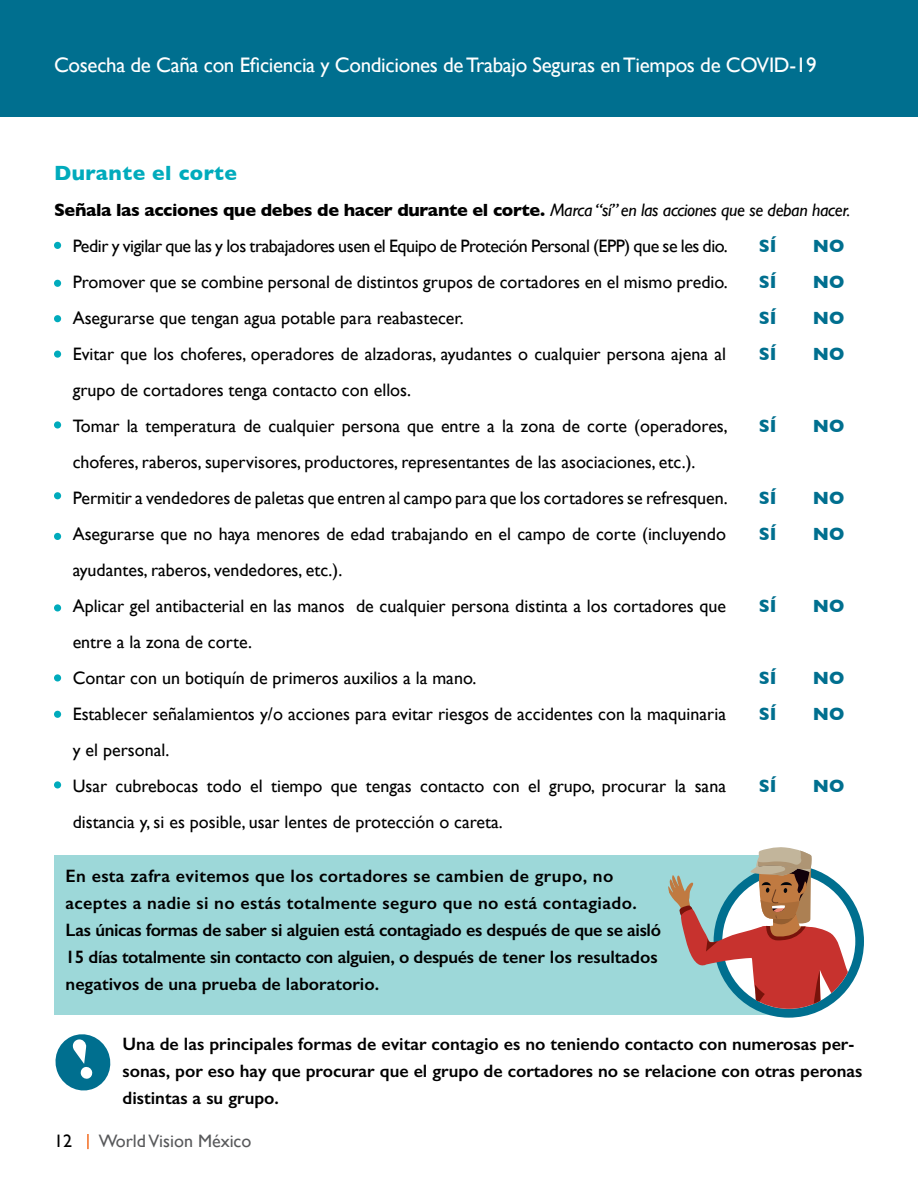
<style>
.page{position:relative;width:918px;height:1188px;background:#fff}
.page>*{position:absolute;margin:0;border:0;box-sizing:border-box;transform-origin:0 0}
.t1{font:21px "Gill Sans";letter-spacing:-.015em;color:#fff}
.t2{font:700 21px "Gill Sans";letter-spacing:.02em;color:#00abbc}
.t3{font:18px/36px "Gill Sans";color:#000}
.t4{font:600 18px/27px "Gill Sans";color:#000}
.t5{font:700 18px "Gill Sans";color:#006f8f}
.t6{font:18px "Gill Sans";color:#58595b}
.s1{font-weight:700}
.s2{font-style:italic}
</style>
<div class="page">
<div style="left:1px;top:0;width:917px;height:117px;background:#006f8f"></div>
<svg style="left:87px;top:1134px;width:2px;height:15px"></svg>
<div style="left:54px;top:242px;width:7px;height:7px;background:#00abbc;border-radius:50%"></div>
<div style="left:54px;top:280px;width:7px;height:7px;background:#00abbc;border-radius:50%"></div>
<div style="left:54px;top:315px;width:7px;height:7px;background:#00abbc;border-radius:50%"></div>
<div style="left:54px;top:351px;width:7px;height:7px;background:#00abbc;border-radius:50%"></div>
<div style="left:54px;top:421px;width:7px;height:8px;background:#00abbc;border-radius:50%"></div>
<div style="left:54px;top:492px;width:7px;height:7px;background:#00abbc;border-radius:50%"></div>
<div style="left:54px;top:533px;width:7px;height:7px;background:#00abbc;border-radius:50%"></div>
<div style="left:54px;top:604px;width:7px;height:8px;background:#00abbc;border-radius:50%"></div>
<div style="left:54px;top:674px;width:7px;height:8px;background:#00abbc;border-radius:50%"></div>
<div style="left:54px;top:711px;width:7px;height:7px;background:#00abbc;border-radius:50%"></div>
<div style="left:54px;top:781px;width:7px;height:7px;background:#00abbc;border-radius:50%"></div>
<div style="left:54px;top:856px;width:735px;height:159px;background:#9dd8d9"></div>
<div style="left:714px;top:865px;width:150px;height:153px;background:#006f8f;border-radius:50%"></div>
<svg style="left:667px;top:847px;width:188px;height:162px"></svg>
<svg style="left:55px;top:1034px;width:56px;height:57px"></svg>
<p class="t1" style="left:54px;top:53px;width:764px">Cosecha de Caña con Eficiencia y Condiciones de Trabajo Seguras en Tiempos de COVID-19</p>
<p class="t2" style="left:54px;top:156px;width:184px">Durante el corte</p>
<p class="t3" style="left:73px;top:192px;width:779px;text-indent:-19px"><span class="s1">Señala las acciones que debes de hacer durante el corte.</span> <span class="s2">Marca “sí” en las acciones que se deban hacer.<br></span>Pedir y vigilar que las y los trabajadores usen el Equipo de Proteción Personal (EPP) que se les dio.<br>Promover que se combine personal de distintos grupos de cortadores en el mismo predio.<br>Asegurarse que tengan agua potable para reabastecer.<br>Evitar que los choferes, operadores de alzadoras, ayudantes o cualquier persona ajena al<br>grupo de cortadores tenga contacto con ellos.<br>Tomar la temperatura de cualquier persona que entre a la zona de corte (operadores,<br>choferes, raberos, supervisores, productores, representantes de las asociaciones, etc.).<br>Permitir a vendedores de paletas que entren al campo para que los cortadores se refresquen.<br>Asegurarse que no haya menores de edad trabajando en el campo de corte (incluyendo<br>ayudantes, raberos, vendedores, etc.).<br>Aplicar gel antibacterial en las manos de cualquier persona distinta a los cortadores que<br>entre a la zona de corte.<br>Contar con un botiquín de primeros auxilios a la mano.<br>Establecer señalamientos y/o acciones para evitar riesgos de accidentes con la maquinaria<br>y el personal.<br>Usar cubrebocas todo el tiempo que tengas contacto con el grupo, procurar la sana<br>distancia y, si es posible, usar lentes de protección o careta.</p>
<p class="t5" style="left:759px;top:232px;width:19px">SÍ</p>
<p class="t5" style="left:813px;top:232px;width:33px">NO</p>
<p class="t5" style="left:759px;top:268px;width:19px">SÍ</p>
<p class="t5" style="left:813px;top:268px;width:33px">NO</p>
<p class="t5" style="left:759px;top:304px;width:19px">SÍ</p>
<p class="t5" style="left:813px;top:304px;width:33px">NO</p>
<p class="t5" style="left:759px;top:340px;width:19px">SÍ</p>
<p class="t5" style="left:813px;top:340px;width:33px">NO</p>
<p class="t5" style="left:759px;top:412px;width:19px">SÍ</p>
<p class="t5" style="left:813px;top:412px;width:33px">NO</p>
<p class="t5" style="left:759px;top:484px;width:19px">SÍ</p>
<p class="t5" style="left:813px;top:484px;width:33px">NO</p>
<p class="t5" style="left:759px;top:520px;width:19px">SÍ</p>
<p class="t5" style="left:813px;top:520px;width:33px">NO</p>
<p class="t5" style="left:759px;top:592px;width:19px">SÍ</p>
<p class="t5" style="left:813px;top:592px;width:33px">NO</p>
<p class="t5" style="left:759px;top:664px;width:19px">SÍ</p>
<p class="t5" style="left:813px;top:664px;width:33px">NO</p>
<p class="t5" style="left:759px;top:700px;width:19px">SÍ</p>
<p class="t5" style="left:813px;top:700px;width:33px">NO</p>
<p class="t5" style="left:759px;top:772px;width:19px">SÍ</p>
<p class="t5" style="left:813px;top:772px;width:33px">NO</p>
<p class="t4" style="left:66px;top:863px;width:597px">En esta zafra evitemos que los cortadores se cambien de grupo, no aceptes a nadie si no estás totalmente seguro que no está contagiado.<br>Las únicas formas de saber si alguien está contagiado es después de que se aisló 15 días totalmente sin contacto con alguien, o después de tener los resultados negativos de una prueba de laboratorio.</p>
<p class="t4" style="left:123px;top:1031px;width:741px">Una de las principales formas de evitar contagio es no teniendo contacto con numerosas per&shy;sonas, por eso hay que procurar que el grupo de cortadores no se relacione con otras peronas distintas a su grupo.</p>
<p class="t3" style="left:54px;top:1123px;width:19px">12</p>
<p class="t6" style="left:99px;top:1131px;width:154px">World Vision México</p>
</div>
